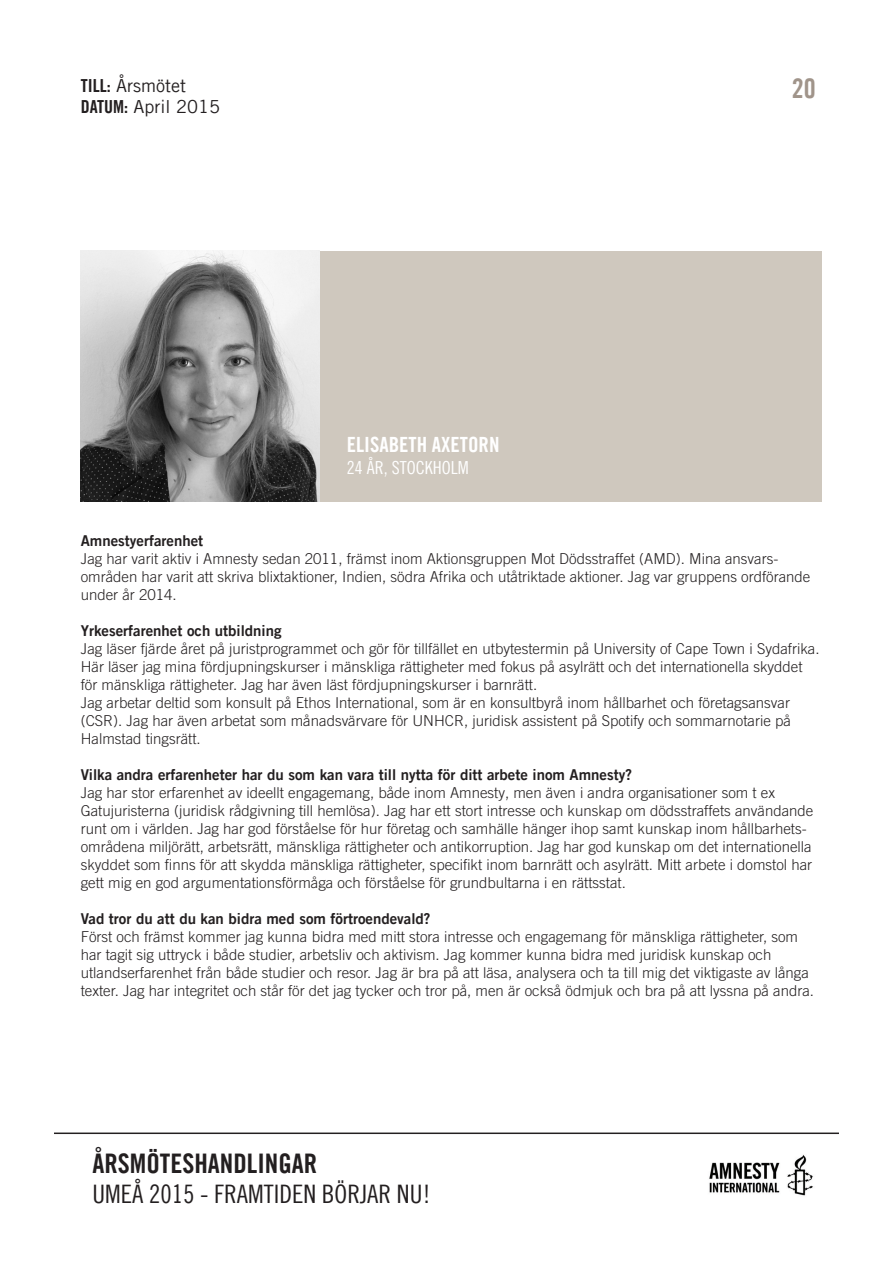
<style>
.page{position:relative;width:893px;height:1263px;background:#fff}
.page>*{position:absolute;margin:0;border:0;box-sizing:border-box;transform-origin:0 0}
.t1{font:27px "Amnesty Trade Gothic Bd Cn 20";color:#231f20}
.t2{font:27px "Amnesty Trade Gothic Bd Cn 20";color:#a0948a}
.t3{font:25.5px "Amnesty Trade Gothic Cn 18";color:#231f20}
.t4{font:21px "Amnesty Trade Gothic Bd Cn 20";color:#fff}
.t5{font:18px/21.6px "Amnesty Trade Gothic";color:#231f20}
.t6{font:18px "Amnesty Trade Gothic Cn 18";color:#fff}
.t7{font:300 15px/18px "Amnesty Trade Gothic";color:#231f20}
.t8{font:15px "Amnesty Trade Gothic Bd 2";color:#231f20}
.s1{font-family:"Amnesty Trade Gothic Bd Cn 20"}
</style>
<div class="page">
<hr style="left:54px;top:1132px;width:785px;height:2px;background:#231f20">
<img style="left:709px;top:1154px;width:104px;height:42px">
<div style="left:81px;top:251px;width:741px;height:251px;background:#cfc8be"></div>
<img style="left:81px;top:251px;width:239px;height:251px">
<p class="t5" style="left:81px;top:74px;width:141px"><span class="s1">TILL:</span> Årsmötet<br><span class="s1">DATUM:</span> April 2015</p>
<p class="t4" style="left:347px;top:432px;width:154px">ELISABETH AXETORN</p>
<p class="t6" style="left:347px;top:457px;width:123px">24 ÅR, STOCKHOLM</p>
<p class="t2" style="left:792px;top:72px;width:25px">20</p>
<p class="t8" style="left:81px;top:531px;width:124px">Amnestyerfarenhet</p>
<p class="t7" style="left:81px;top:549px;width:699px">Jag har varit aktiv i Amnesty sedan 2011, främst inom Aktionsgruppen Mot Dödsstraffet (AMD). Mina ansvars-</p>
<p class="t7" style="left:81px;top:567px;width:731px">områden har varit att skriva blixtaktioner, Indien, södra Afrika och utåtriktade aktioner. Jag var gruppens ordförande under år 2014.</p>
<p class="t8" style="left:81px;top:621px;width:202px">Yrkeserfarenhet och utbildning</p>
<p class="t7" style="left:81px;top:639px;width:740px">Jag läser fjärde året på juristprogrammet och gör för tillfället en utbytestermin på University of Cape Town i Sydafrika.<br>Här läser jag mina fördjupningskurser i mänskliga rättigheter med fokus på asylrätt och det internationella skyddet för mänskliga rättigheter. Jag har även läst fördjupningskurser i barnrätt.</p>
<p class="t7" style="left:81px;top:693px;width:712px;text-align:justify">Jag arbetar deltid som konsult på Ethos International, som är en konsultbyrå inom hållbarhet och företagsansvar (CSR). Jag har även arbetat som månadsvärvare för UNHCR, juridisk assistent på Spotify och sommarnotarie på Halmstad tingsrätt.</p>
<p class="t8" style="left:81px;top:765px;width:553px">Vilka andra erfarenheter har du som kan vara till nytta för ditt arbete inom Amnesty?</p>
<p class="t7" style="left:81px;top:783px;width:734px">Jag har stor erfarenhet av ideellt engagemang, både inom Amnesty, men även i andra organisationer som t ex Gatujuristerna (juridisk rådgivning till hemlösa). Jag har ett stort intresse och kunskap om dödsstraffets användande runt om i världen. Jag har god förståelse för hur företag och samhälle hänger ihop samt kunskap inom hållbarhets&shy;områdena miljörätt, arbetsrätt, mänskliga rättigheter och antikorruption. Jag har god kunskap om det internationella skyddet som finns för att skydda mänskliga rättigheter, specifikt inom barnrätt och asylrätt. Mitt arbete i domstol har gett mig en god argumentationsförmåga och förståelse för grundbultarna i en rättsstat.</p>
<p class="t8" style="left:81px;top:909px;width:351px">Vad tror du att du kan bidra med som förtroendevald?</p>
<p class="t7" style="left:81px;top:927px;width:719px">Först och främst kommer jag kunna bidra med mitt stora intresse och engagemang för mänskliga rättigheter, som har tagit sig uttryck i både studier, arbetsliv och aktivism. Jag kommer kunna bidra med juridisk kunskap och</p>
<p class="t7" style="left:81px;top:963px;width:735px">utlandserfarenhet från både studier och resor. Jag är bra på att läsa, analysera och ta till mig det viktigaste av långa texter. Jag har integritet och står för det jag tycker och tror på, men är också ödmjuk och bra på att lyssna på andra.</p>
<h1 class="t1" style="left:92px;top:1147px;width:226px">ÅRSMÖTESHANDLINGAR</h1>
<h2 class="t3" style="left:92px;top:1179px;width:340px">UMEÅ 2015 - FRAMTIDEN BÖRJAR NU!</h2>
</div>
